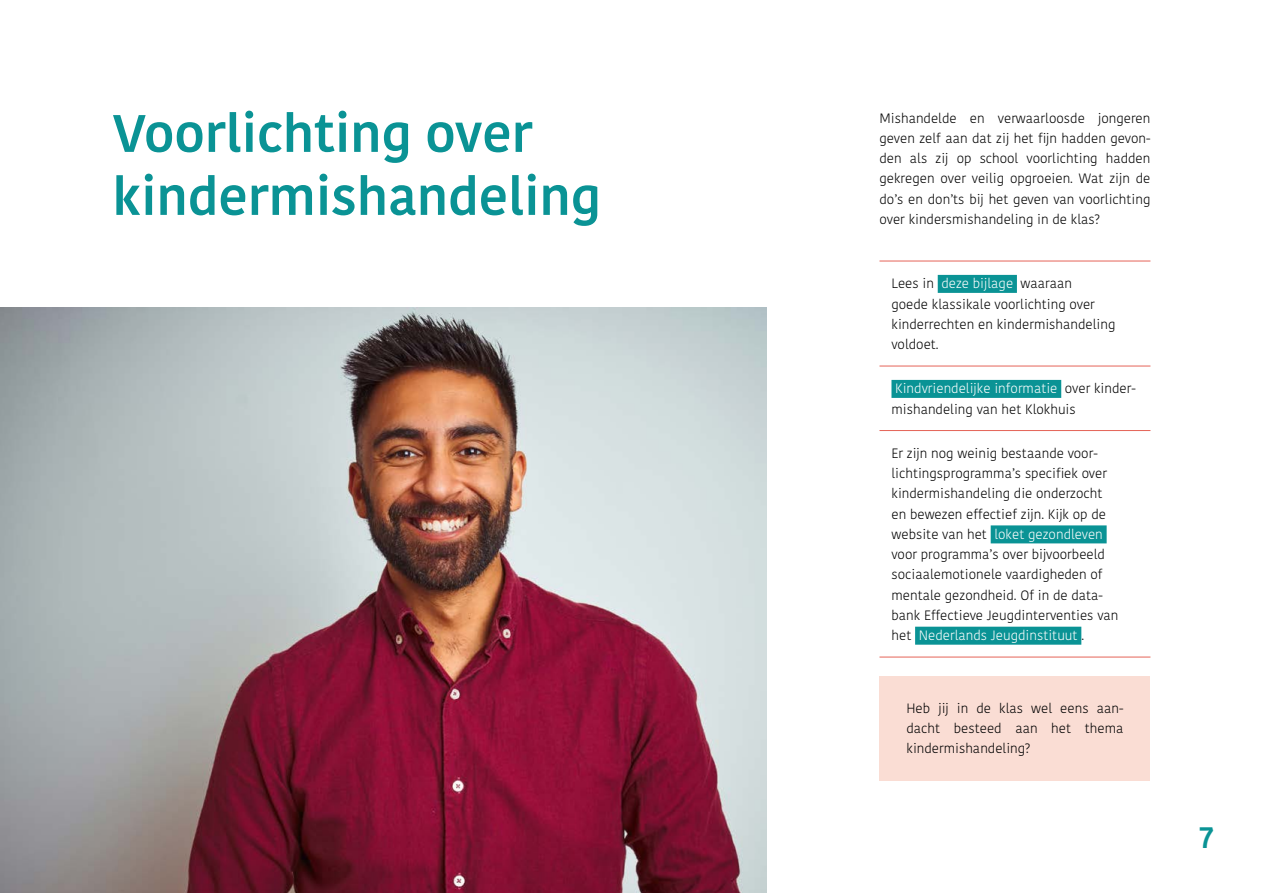
<style>
.page{position:relative;width:1263px;height:893px;background:#fff}
.page>*{position:absolute;margin:0;border:0;box-sizing:border-box;transform-origin:0 0}
.t1{font:500 52.5px/63px "Kohinoor";color:#0a9395}
.t2{font:500 30px "Kohinoor";color:#0a9395}
.t3{font:300 13.5px/20.2px "Kohinoor";color:#000}
.s1{color:#fff}
</style>
<div class="page">
<img style="left:0;top:308px;width:767px;height:585px">
<hr style="left:879px;top:261px;width:271px;height:1px;background:#e56458">
<div style="left:938px;top:275px;width:79px;height:18px;background:#0a9395"></div>
<hr style="left:879px;top:366px;width:271px;height:1px;background:#e56458">
<div style="left:891px;top:380px;width:170px;height:18px;background:#0a9395"></div>
<hr style="left:879px;top:430px;width:271px;height:1px;background:#e56458">
<div style="left:991px;top:525px;width:116px;height:18px;background:#0a9395"></div>
<div style="left:915px;top:627px;width:166px;height:18px;background:#0a9395"></div>
<hr style="left:879px;top:657px;width:271px;height:1px;background:#e56458">
<div style="left:879px;top:676px;width:271px;height:104px;background:#faddd4"></div>
<h1 class="t1" style="left:112px;top:103px;width:490px">Voorlichting over kindermishandeling</h1>
<p class="t3" style="left:879px;top:108px;width:272px;text-align:justify">Mishandelde en verwaarloosde jongeren geven zelf aan dat zij het fijn hadden gevon&shy;den als zij op school voorlichting hadden gekregen over veilig opgroeien. Wat zijn de do’s en don’ts bij het geven van voorlichting over kindersmishandeling in de klas?</p>
<p class="t3" style="left:891px;top:274px;width:225px">Lees in <span class="s1">deze bijlage</span> waaraan<br>goede klassikale voorlichting over kinderrechten en kindermishandeling voldoet.</p>
<p class="t3" style="left:891px;top:379px;width:246px"><span class="s1">Kindvriendelijke informatie</span> over kinder&shy;mishandeling van het Klokhuis</p>
<p class="t3" style="left:891px;top:443px;width:228px">Er zijn nog weinig bestaande voor&shy;lichtingsprogramma’s specifiek over kindermishandeling die onderzocht en bewezen effectief zijn. Kijk op de website van het <span class="s1">loket gezondleven </span>voor programma’s over bijvoorbeeld sociaalemotionele vaardigheden of mentale gezondheid. Of in de data&shy;bank Effectieve Jeugdinterventies van het <span class="s1">Nederlands Jeugdinstituut</span> .</p>
<p class="t3" style="left:906px;top:698px;width:218px;text-align:justify">Heb jij in de klas wel eens aan&shy;dacht besteed aan het thema kindermishandeling?</p>
<h2 class="t2" style="left:1200px;top:818px;width:16px">7</h2>
</div>
